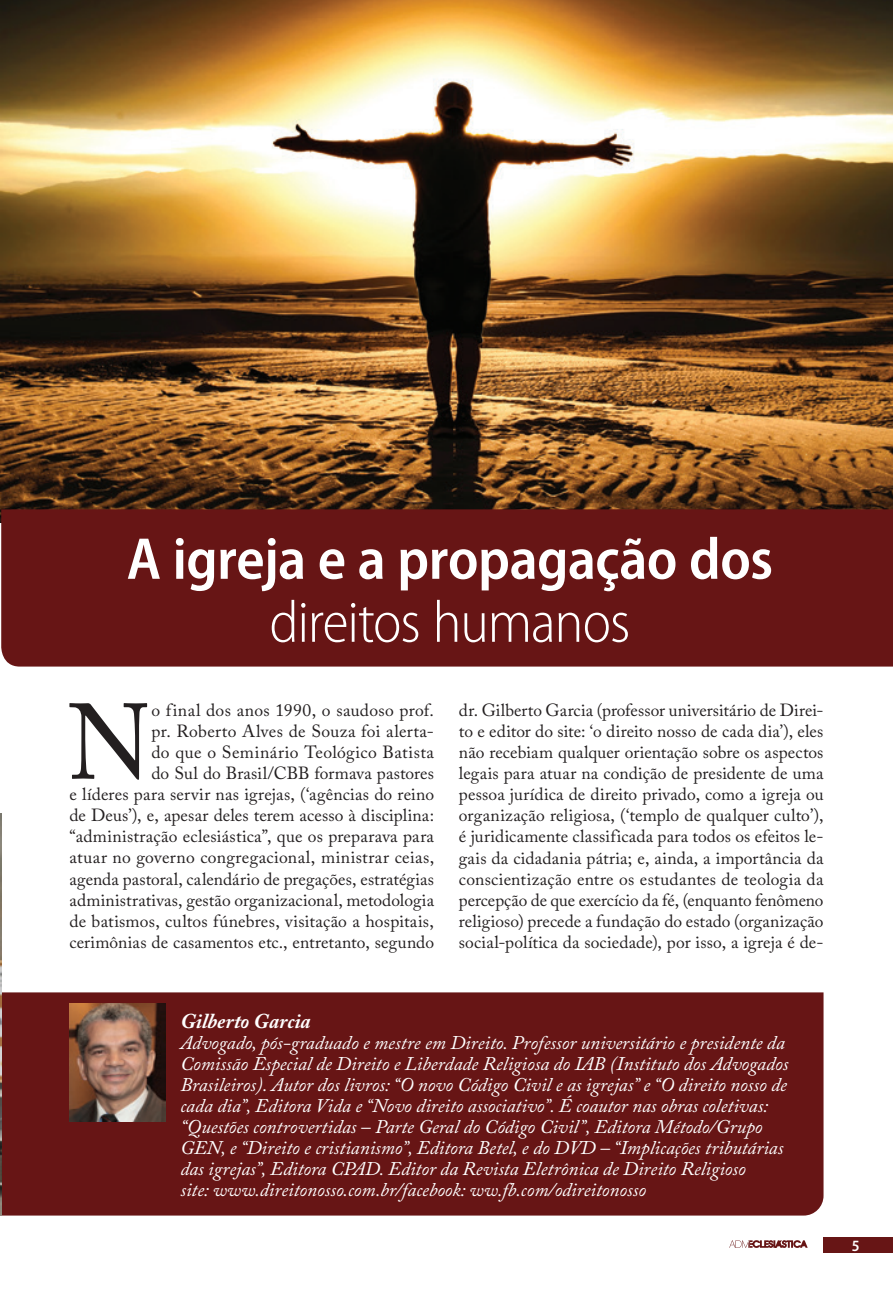
<style>
.page{position:relative;width:893px;height:1290px;background:#fff}
.page>*{position:absolute;margin:0;border:0;box-sizing:border-box;transform-origin:0 0}
.capitular{font:106.05px "Adobe Caslon Pro";color:#231f20}
.titulo_2{font:600 semi-condensed 59.5px/63px "Myriad Pro";letter-spacing:-.01em;color:#fff;text-align:center}
.assinatura_nome{font:italic 700 21px "Adobe Caslon Pro";color:#fff}
.assinatura_descricao{font:italic 19.25px/21px "Adobe Caslon Pro";color:#fff}
.capitular-2{font:17.5px/21.2px "Adobe Caslon Pro";letter-spacing:.01em;color:#231f20;text-align:right}
.t1{font:600 semi-condensed 15.75px "Myriad Pro";color:#fff}
.s1{font-weight:300}
</style>
<div class="page">
<img style="left:0;top:0;width:893px;height:523px">
<svg style="left:729px;top:1240px;width:79px;height:8px"></svg>
<div style="left:1px;top:509px;width:892px;height:157px;background:#671515"></div>
<div style="left:1px;top:992px;width:822px;height:223px;background:#671515"></div>
<img style="left:70px;top:1003px;width:96px;height:119px">
<img style="left:0;top:814px;width:1px;height:401px">
<div style="left:823px;top:1237px;width:70px;height:16px;background:#671515"></div>
<p class="titulo_2" style="left:127px;top:528px;width:648px">A igreja e a propagação dos <span class="s1">direitos humanos</span></p>
<p class="capitular-2" style="left:69px;top:699px;width:366px">o final dos anos 1990, o saudoso prof.<br>pr. Roberto Alves de Souza foi alerta-<br>do que o Seminário Teológico Batista<br>do Sul do Brasil/CBB formava pastores<br>e líderes para servir nas igrejas, (‘agências do reino de Deus’), e, apesar deles terem acesso à disciplina: “administração eclesiástica”, que os preparava para atuar no governo congregacional, ministrar ceias, agenda pastoral, calendário de pregações, estratégias administrativas, gestão organizacional, metodologia de batismos, cultos fúnebres, visitação a hospitais, cerimônias de casamentos etc., entretanto, segundo</p>
<p class="capitular-2" style="left:459px;top:699px;width:366px;text-align:justify">dr. Gilberto Garcia (professor universitário de Direi&shy;to e editor do site: ‘o direito nosso de cada dia’), eles não recebiam qualquer orientação sobre os aspectos legais para atuar na condição de presidente de uma pessoa jurídica de direito privado, como a igreja ou organização religiosa, (‘templo de qualquer culto’), é juridicamente classificada para todos os efeitos le&shy;gais da cidadania pátria; e, ainda, a importância da conscientização entre os estudantes de teologia da percepção de que exercício da fé, (enquanto fenômeno religioso) precede a fundação do estado (organização social-política da sociedade), por isso, a igreja é de-</p>
<p class="capitular" style="left:67px;top:680px;width:86px">N</p>
<p class="assinatura_nome" style="left:180px;top:1008px;width:132px">Gilberto Garcia</p>
<p class="assinatura_descricao" style="left:180px;top:1031px;width:609px">Advogado, pós-graduado e mestre em Direito. Professor universitário e presidente da Comissão Especial de Direito e Liberdade Religiosa do IAB (Instituto dos Advogados Brasileiros). Autor dos livros: “O novo Código Civil e as igrejas” e “O direito nosso de cada dia”, Editora Vida e “Novo direito associativo”. É coautor nas obras coletivas: “Questões controvertidas – Parte Geral do Código Civil”, Editora Método/Grupo GEN, e “Direito e cristianismo”, Editora Betel, e do DVD – “Implicações tributárias das igrejas”, Editora CPAD. Editor da Revista Eletrônica de Direito Religioso</p>
<p class="assinatura_descricao" style="left:180px;top:1178px;width:467px">site: www.direitonosso.com.br/facebook: ww.fb.com/odireitonosso</p>
<p class="t1" style="left:852px;top:1236px;width:9px">5</p>
</div>
